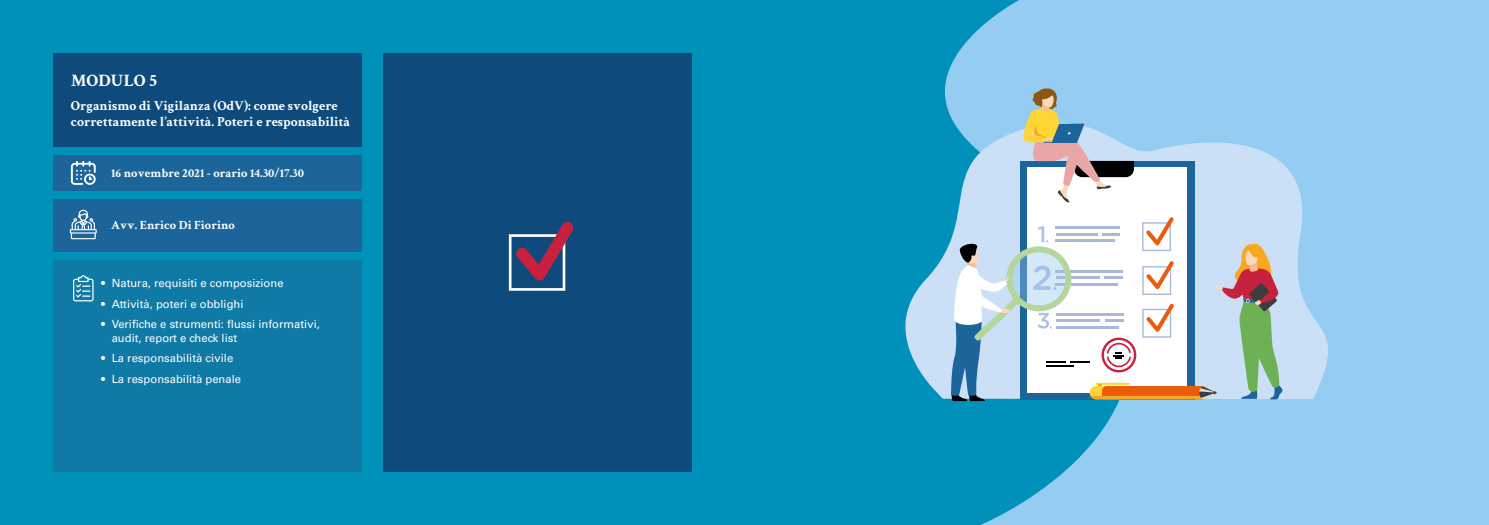
<style>
.page{position:relative;width:1489px;height:525px;background:#fff}
.page>*{position:absolute;margin:0;border:0;box-sizing:border-box;transform-origin:0 0}
.t1{font:700 17.5px "Crimson Text";color:#fff}
.t2{font:700 13.75px/16.5px "Crimson Text";color:#fff}
.t3{font:700 12.5px "Crimson Text";color:#fff}
.t4{font:11.25px/13.5px "Univers LT Std";color:#fff}
</style>
<div class="page">
<div style="left:0;top:0;width:1136px;height:524px;background:#0091ba"></div>
<svg style="left:945px;top:0;width:543px;height:524px;fill:#94cdf1"></svg>
<svg style="left:905px;top:99px;width:453px;height:300px;fill:#94cdf1"></svg>
<div style="left:53px;top:199px;width:308px;height:52px;background:#1c659b"></div>
<div style="left:53px;top:260px;width:308px;height:211px;background:#0f7aa5"></div>
<div style="left:53px;top:155px;width:308px;height:35px;background:#1c659b"></div>
<div style="left:53px;top:53px;width:308px;height:94px;background:#0e4b7c"></div>
<div style="left:383px;top:53px;width:308px;height:418px;background:#0e4b7c"></div>
<svg style="left:71px;top:161px;width:25px;height:24px"></svg>
<svg style="left:70px;top:210px;width:27px;height:29px"></svg>
<svg style="left:73px;top:275px;width:21px;height:26px"></svg>
<div style="left:1020px;top:161px;width:174px;height:238px;background:#1c659b"></div>
<div style="left:1027px;top:167px;width:159px;height:225px;background:#fff"></div>
<svg style="left:950px;top:217px;width:332px;height:184px"></svg>
<svg style="left:1020px;top:88px;width:113px;height:114px"></svg>
<svg style="left:1012px;top:252px;width:53px;height:53px;fill:#d5e8f7"></svg>
<svg style="left:509px;top:222px;width:65px;height:68px"></svg>
<h1 class="t1" style="left:71px;top:70px;width:88px">MODULO 5</h1>
<p class="t2" style="left:71px;top:97px;width:281px">Organismo di Vigilanza (OdV): come svolgere correttamente l’attività. Poteri e responsabilità</p>
<p class="t3" style="left:111px;top:165px;width:194px">16 novembre 2021 - orario 14.30/17.30</p>
<p class="t3" style="left:111px;top:217px;width:125px">Avv. Enrico Di Fiorino</p>
<p class="t4" style="left:101px;top:276px;width:184px">• Natura, requisiti e composizione</p>
<p class="t4" style="left:101px;top:297px;width:144px">• Attività, poteri e obblighi</p>
<p class="t4" style="left:112px;top:317px;width:210px;text-indent:-11px">• Verifiche e strumenti: flussi informativi, audit, report e check list</p>
<p class="t4" style="left:101px;top:351px;width:134px">• La responsabilità civile</p>
<p class="t4" style="left:101px;top:372px;width:142px">• La responsabilità penale</p>
</div>
